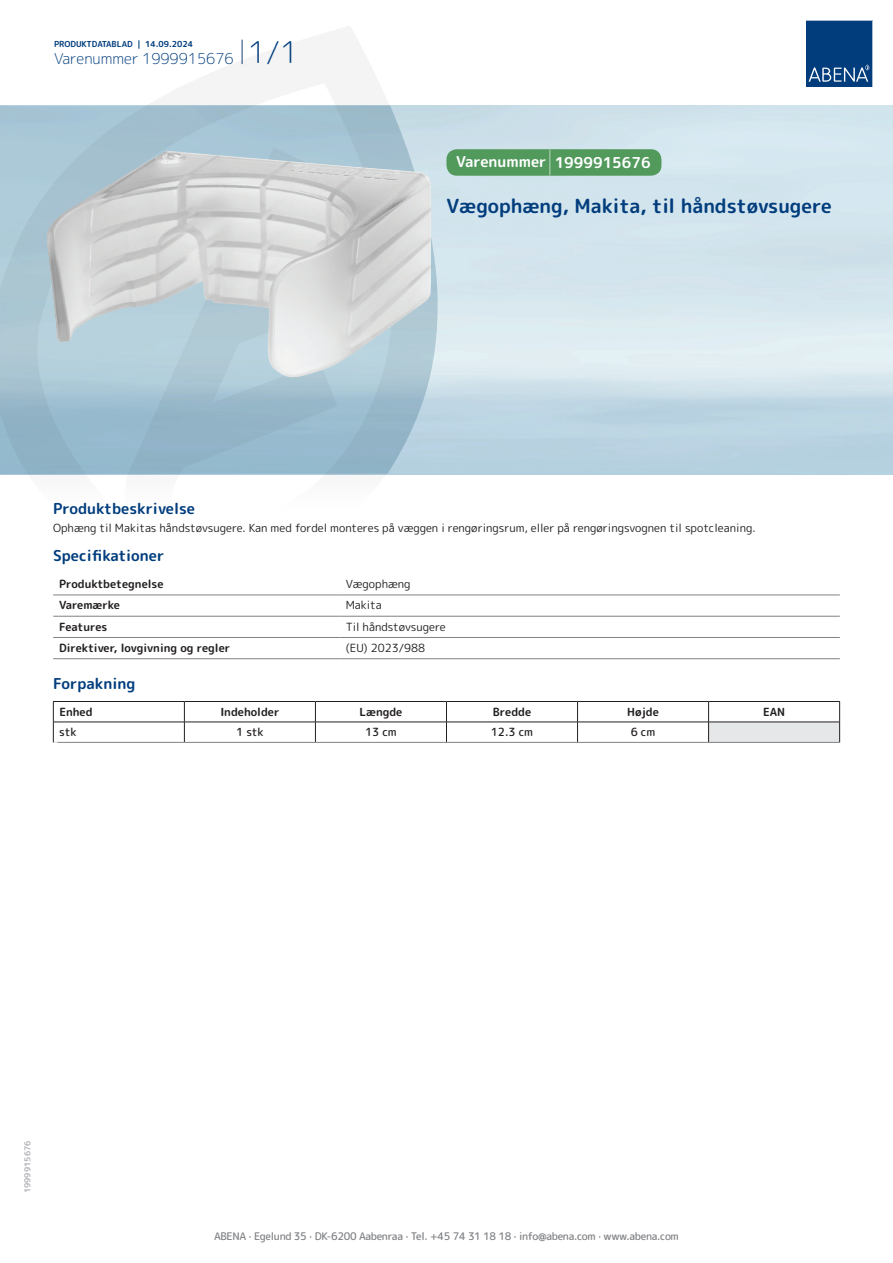
<style>
.page{position:relative;width:893px;height:1263px;background:#fff}
.page>*{position:absolute;margin:0;border:0;box-sizing:border-box;transform-origin:0 0}
.t1{font:700 19.5px "Rounded Mplus 1 c";color:#013d7d}
.t2{font:700 15px "Rounded Mplus 1 c";color:#013d7d}
.t3{font:300 15px "Rounded Mplus 1 c";color:#013d7d}
.t4{font:700 15px "Rounded Mplus 1 c";color:#fff}
.t5{font:11.25px "Rounded Mplus 1 c";color:#231f20}
.t6{font:700 11.25px "Rounded Mplus 1 c";color:#231f20}
.t7{font:500 11.25px "Rounded Mplus 1 c";color:#231f20}
.t8{font:500 10.5px "Rounded Mplus 1 c";letter-spacing:-.03em;color:#808285}
.t9{font:700 10.5px "Rounded Mplus 1 c";color:#fff}
.t10{font:700 8.25px "Rounded Mplus 1 c";color:#013d7d}
.t11{font:700 8.25px "Rounded Mplus 1 c";color:#b2b3b7}
.s1{font-size:30px}
.s2{font-size:25.5px}
</style>
<div class="page">
<svg style="left:0;top:26px;width:439px;height:569px"></svg>
<svg style="left:0;top:106px;width:438px;height:368px;background:#a0bfd0"></svg>
<svg style="left:242px;top:40px;width:1px;height:24px"></svg>
<svg style="left:806px;top:20px;width:67px;height:67px;background:#144b86"></svg>
<img style="left:47px;top:151px;width:384px;height:226px">
<hr style="left:53px;top:595px;width:287px;height:1px;background:#808285">
<hr style="left:340px;top:595px;width:500px;height:1px;background:#808285">
<hr style="left:53px;top:616px;width:287px;height:1px;background:#808285">
<hr style="left:340px;top:616px;width:500px;height:1px;background:#808285">
<hr style="left:53px;top:637px;width:287px;height:1px;background:#808285">
<hr style="left:340px;top:637px;width:500px;height:1px;background:#808285">
<hr style="left:53px;top:658px;width:287px;height:1px;background:#808285">
<hr style="left:340px;top:658px;width:500px;height:1px;background:#808285">
<div style="left:709px;top:722px;width:131px;height:20px;background:#e6e7e9"></div>
<hr style="left:53px;top:701px;width:131px;height:1px;background:#231f20">
<hr style="left:184px;top:701px;width:131px;height:1px;background:#231f20">
<hr style="left:315px;top:701px;width:131px;height:1px;background:#231f20">
<hr style="left:446px;top:701px;width:131px;height:1px;background:#231f20">
<hr style="left:577px;top:701px;width:132px;height:1px;background:#231f20">
<hr style="left:709px;top:701px;width:131px;height:1px;background:#231f20">
<hr style="left:53px;top:722px;width:131px;height:1px;background:#231f20">
<svg style="left:53px;top:702px;width:1px;height:40px"></svg>
<hr style="left:184px;top:722px;width:131px;height:1px;background:#231f20">
<svg style="left:184px;top:702px;width:1px;height:40px"></svg>
<hr style="left:315px;top:722px;width:131px;height:1px;background:#231f20">
<svg style="left:315px;top:702px;width:1px;height:40px"></svg>
<hr style="left:446px;top:722px;width:131px;height:1px;background:#231f20">
<svg style="left:446px;top:702px;width:1px;height:40px"></svg>
<hr style="left:577px;top:722px;width:132px;height:1px;background:#231f20">
<svg style="left:577px;top:702px;width:1px;height:40px"></svg>
<hr style="left:709px;top:722px;width:131px;height:1px;background:#231f20">
<svg style="left:708px;top:702px;width:1px;height:40px"></svg>
<svg style="left:839px;top:702px;width:1px;height:40px"></svg>
<hr style="left:53px;top:742px;width:131px;height:1px;background:#808285">
<hr style="left:184px;top:742px;width:131px;height:1px;background:#808285">
<hr style="left:315px;top:742px;width:131px;height:1px;background:#808285">
<hr style="left:446px;top:742px;width:131px;height:1px;background:#808285">
<hr style="left:577px;top:742px;width:132px;height:1px;background:#808285">
<hr style="left:709px;top:742px;width:131px;height:1px;background:#808285">
<div style="left:446px;top:149px;width:215px;height:27px;background:#52995c;border-radius:10px"></div>
<p class="t10" style="left:54px;top:38px;width:141px">PRODUKTDATABLAD | 14.09.2024</p>
<h2 class="t3" style="left:54px;top:48px;width:246px">Varenummer 1999915676 <span class="s1">1/1</span></h2>
<h2 class="t4" style="left:456px;top:152px;width:196px">Varenummer <span class="s2">|</span> 1999915676</h2>
<h1 class="t1" style="left:446px;top:192px;width:387px">Vægophæng, Makita, til håndstøvsugere</h1>
<h2 class="t2" style="left:53px;top:498px;width:143px">Produktbeskrivelse</h2>
<p class="t5" style="left:53px;top:520px;width:704px">Ophæng til Makitas håndstøvsugere. Kan med fordel monteres på væggen i rengøringsrum, eller på rengøringsvognen til spotcleaning.</p>
<h2 class="t2" style="left:53px;top:545px;width:113px">Specifikationer</h2>
<p class="t6" style="left:59px;top:576px;width:106px">Produktbetegnelse</p>
<p class="t5" style="left:346px;top:576px;width:66px">Vægophæng</p>
<p class="t6" style="left:59px;top:597px;width:62px">Varemærke</p>
<p class="t5" style="left:346px;top:597px;width:38px">Makita</p>
<p class="t6" style="left:59px;top:618px;width:50px">Features</p>
<p class="t5" style="left:346px;top:618px;width:102px">Til håndstøvsugere</p>
<p class="t6" style="left:59px;top:640px;width:173px">Direktiver, lovgivning og regler</p>
<p class="t5" style="left:346px;top:640px;width:81px">(EU) 2023/988</p>
<h2 class="t2" style="left:53px;top:673px;width:84px">Forpakning</h2>
<p class="t6" style="left:59px;top:704px;width:35px">Enhed</p>
<p class="t6" style="left:220px;top:704px;width:61px">Indeholder</p>
<p class="t6" style="left:359px;top:704px;width:44px">Længde</p>
<p class="t6" style="left:493px;top:704px;width:40px">Bredde</p>
<p class="t6" style="left:627px;top:704px;width:33px">Højde</p>
<p class="t6" style="left:763px;top:704px;width:24px">EAN</p>
<p class="t7" style="left:59px;top:724px;width:19px">stk</p>
<p class="t7" style="left:236px;top:724px;width:29px">1 stk</p>
<p class="t7" style="left:365px;top:724px;width:33px">13 cm</p>
<p class="t7" style="left:491px;top:724px;width:44px">12.3 cm</p>
<p class="t7" style="left:631px;top:724px;width:26px">6 cm</p>
<p class="t9" style="left:53px;top:738px;width:7px">*</p>
<p class="t11" style="left:22px;top:1193px;width:54px;rotate:-90deg">1999915676</p>
<p class="t8" style="left:214px;top:1229px;width:466px">ABENA · Egelund 35 · DK-6200 Aabenraa · Tel. +45 74 31 18 18 · info@abena.com · www.abena.com</p>
</div>
